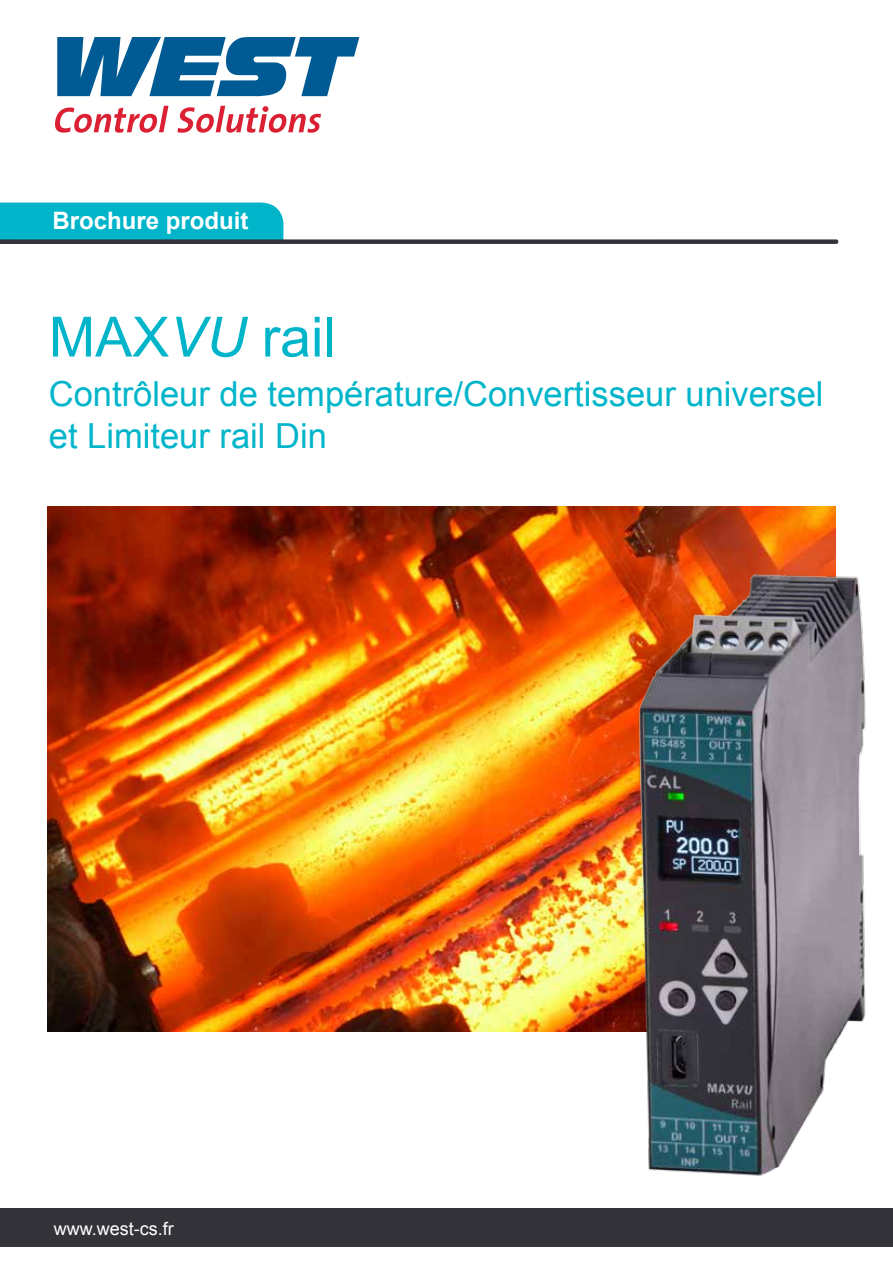
<style>
.page{position:relative;width:893px;height:1263px;background:#fff}
.page>*{position:absolute;margin:0;border:0;box-sizing:border-box;transform-origin:0 0}
.t1{font:55.5px "Arial";color:#00b5ca}
.t2{font:34.5px/41.4px "Arial";color:#00b5ca}
.t3{font:700 24px "Arial";color:#fff}
.t4{font:18px "Arial";color:#fff}
.s1{font-style:italic}
</style>
<div class="page">
<div style="left:0;top:1209px;width:893px;height:38px;background:#343339"></div>
<svg style="left:57px;top:37px;width:302px;height:60px"></svg>
<svg style="left:55px;top:106px;width:266px;height:27px"></svg>
<svg style="left:0;top:203px;width:839px;height:41px"></svg>
<img style="left:48px;top:506px;width:788px;height:526px">
<img style="left:619px;top:546px;width:247px;height:630px">
<p class="t3" style="left:53px;top:205px;width:198px">Brochure produit</p>
<h1 class="t1" style="left:49px;top:301px;width:288px">MAX<span class="s1">VU</span> rail</h1>
<p class="t2" style="left:49px;top:374px;width:776px">Contrôleur de température/Convertisseur universel et Limiteur rail Din</p>
<p class="t4" style="left:54px;top:1217px;width:122px">www.west-cs.fr</p>
</div>
